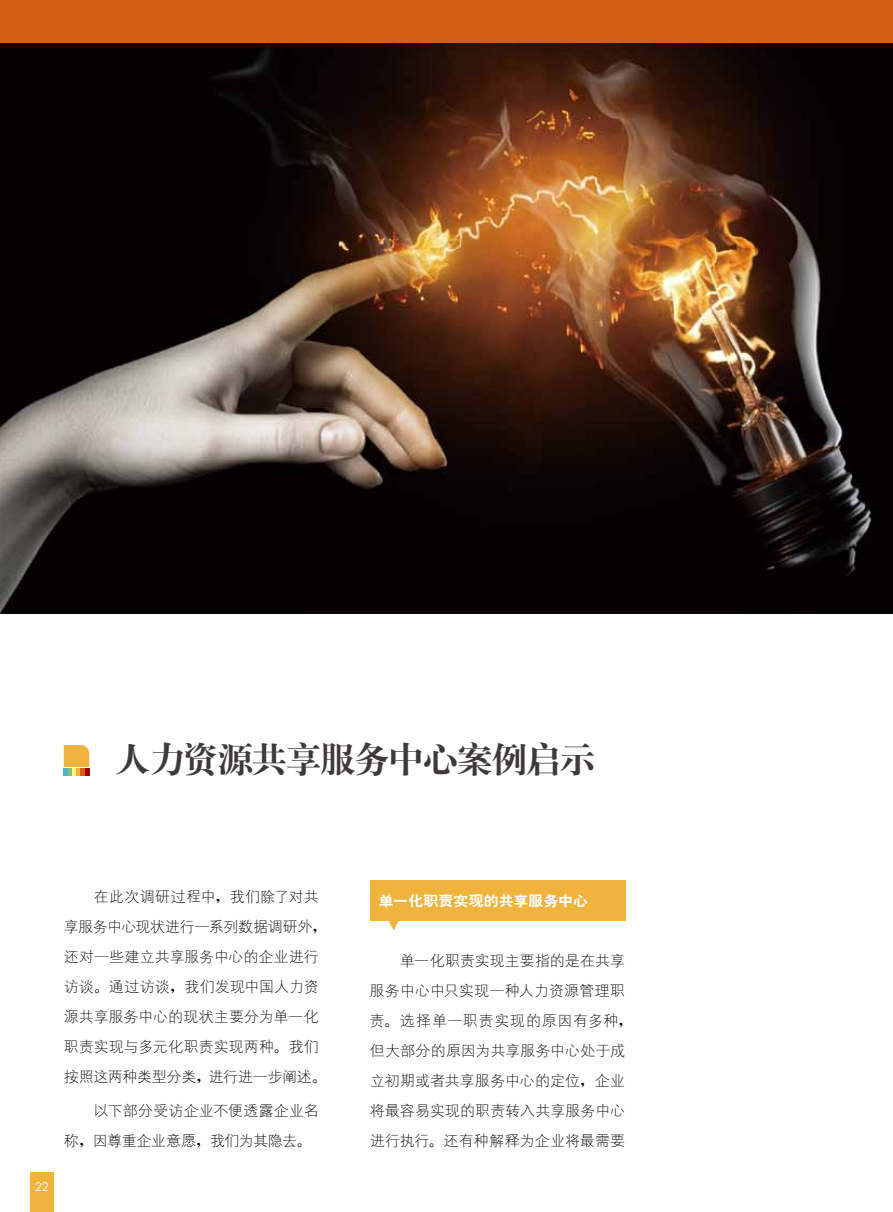
<style>
.page{position:relative;width:893px;height:1212px;background:#fff}
.page>*{position:absolute;margin:0;border:0;box-sizing:border-box;transform-origin:0 0}
.t1{font:36px "H Ya 4 gj";letter-spacing:-.05em;color:#3e3a39}
.t2{font:15px/30px "H Yg 1 gj";color:#000}
.t3{font:14.25px "H Yb 2 gj";letter-spacing:-.005em;color:#fff;scale:1.05 1}
.t4{font:12px "Century Gothic";color:#fff}
.s1{font-family:"H Ya 4 gj"}
</style>
<div class="page">
<div style="left:0;top:0;width:893px;height:44px;background:#d45e12"></div>
<div style="left:30px;top:1172px;width:24px;height:40px;background:#f0b43e"></div>
<svg style="left:64px;top:745px;width:25px;height:30px"></svg>
<div style="left:370px;top:880px;width:255px;height:41px;background:#f0b43e"></div>
<svg style="left:388px;top:921px;width:11px;height:9px"></svg>
<img style="left:0;top:44px;width:893px;height:570px">
<h1 class="t1" style="left:115px;top:741px;width:482px">人力资源共享服务中心案例启示</h1>
<p class="t4" style="left:35px;top:1178px;width:15px">22</p>
<p class="t2" style="left:64px;top:881px;width:264px;text-indent:30px">在此次调研过程中<span class="s1">，</span>我们除了对共享服务中心现状进行一系列数据调研外<span class="s1">，</span>还对一些建立共享服务中心的企业进行访谈<span class="s1">。</span>通过访谈<span class="s1">，</span>我们发现中国人力资源共享服务中心的现状主要分为单一化职责实现与多元化职责实现两种<span class="s1">。</span>我们按照这两种类型分类<span class="s1">，</span>进行进一步阐述<span class="s1">。</span></p>
<p class="t2" style="left:64px;top:1095px;width:257px;text-indent:30px">以下部分受访企业不便透露企业名称<span class="s1">，</span>因尊重企业意愿<span class="s1">，</span>我们为其隐去<span class="s1">。</span></p>
<p class="t3" style="left:379px;top:893px;width:201px">单一化职责实现的共享服务中心</p>
<p class="t2" style="left:370px;top:945px;width:264px;text-indent:30px">单一化职责实现主要指的是在共享服务中心中只实现一种人力资源管理职责<span class="s1">。</span>选择单一职责实现的原因有多种<span class="s1">，</span>但大部分的原因为共享服务中心处于成立初期或者共享服务中心的定位<span class="s1">，</span>企业将最容易实现的职责转入共享服务中心进行执行<span class="s1">。</span>还有种解释为企业将最需要</p>
</div>
